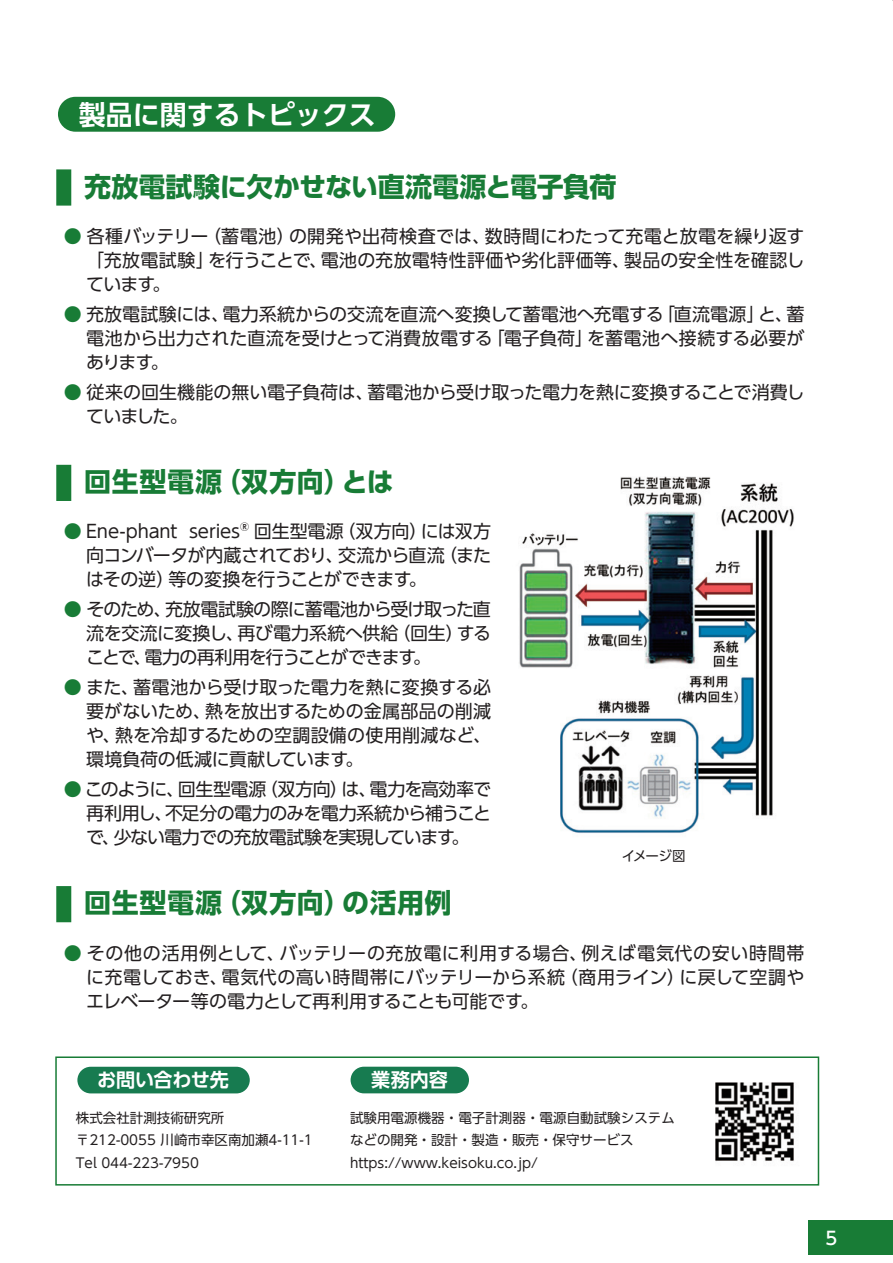
<style>
.page{position:relative;width:893px;height:1263px;background:#fff}
.page>*{position:absolute;margin:0;border:0;box-sizing:border-box;transform-origin:0 0}
.t1{font:700 27px "UD Shin Go Pro";letter-spacing:.01em;color:#187c36}
.t2{font:700 27px "UD Shin Go Pro";letter-spacing:-.01em;color:#187c36}
.t3{font:700 27px "UD Shin Go Pro De";color:#fff}
.t4{font:700 19.2px "UD Shin Go Pro De";letter-spacing:-.01em;color:#fff}
.t5{font:18px/24px "UD Shin Go Pro";letter-spacing:-.02em;color:#231f20;text-align:justify}
.t6{font:500 18px "UD Shin Go Pro";color:#fff}
.t7{font:13.5px/22.5px "UD Shin Go Pro";color:#231f20}
.s1{color:#187c36}
</style>
<div class="page">
<div style="left:808px;top:1220px;width:85px;height:34px;background:#187c36"></div>
<div style="left:56px;top:886px;width:15px;height:36px;background:#187c36"></div>
<div style="left:56px;top:169px;width:15px;height:37px;background:#187c36"></div>
<div style="left:55px;top:1056px;width:764px;height:129px;border:2px solid #187c36"></div>
<div style="left:77px;top:1067px;width:173px;height:26px;background:#177b50"></div>
<div style="left:351px;top:1067px;width:118px;height:26px;background:#177b50"></div>
<div style="left:56px;top:465px;width:15px;height:36px;background:#187c36"></div>
<div style="left:58px;top:97px;width:337px;height:35px;background:#187c36"></div>
<img style="left:715px;top:1082px;width:79px;height:80px">
<img style="left:519px;top:476px;width:275px;height:357px">
<h1 class="t3" style="left:79px;top:93px;width:299px">製品に関するトピックス</h1>
<h1 class="t2" style="left:84px;top:164px;width:534px">充放電試験に欠かせない直流電源と電子負荷</h1>
<p class="t5" style="left:86px;top:224px;width:720px;text-indent:-22px"><span class="s1">●</span> 各種バッテリー（蓄電池）の開発や出荷検査では、数時間にわたって充電と放電を繰り返す「充放電試験」を行うことで、電池の充放電特性評価や劣化評価等、製品の安全性を確認しています。</p>
<p class="t5" style="left:86px;top:302px;width:720px;text-indent:-22px"><span class="s1">●</span> 充放電試験には、電力系統からの交流を直流へ変換して蓄電池へ充電する「直流電源」と、蓄電池から出力された直流を受けとって消費放電する「電子負荷」を蓄電池へ接続する必要があります。</p>
<p class="t5" style="left:86px;top:380px;width:720px;text-indent:-22px"><span class="s1">●</span> 従来の回生機能の無い電子負荷は、蓄電池から受け取った電力を熱に変換することで消費していました。</p>
<h1 class="t1" style="left:84px;top:460px;width:311px">回生型電源（双方向）とは</h1>
<p class="t5" style="left:86px;top:519px;width:406px;text-indent:-22px"><span class="s1">●</span> Ene-phant series®回生型電源（双方向）には双方向コンバータが内蔵されており、交流から直流（またはその逆）等の変換を行うことができます。</p>
<p class="t5" style="left:86px;top:597px;width:406px;text-indent:-22px"><span class="s1">●</span> そのため、充放電試験の際に蓄電池から受け取った直流を交流に変換し、再び電力系統へ供給（回生）することで、電力の再利用を行うことができます。</p>
<p class="t5" style="left:86px;top:675px;width:406px;text-indent:-22px"><span class="s1">●</span> また、蓄電池から受け取った電力を熱に変換する必要がないため、熱を放出するための金属部品の削減や、熱を冷却するための空調設備の使用削減など、環境負荷の低減に貢献しています。</p>
<p class="t5" style="left:86px;top:777px;width:406px;text-indent:-22px"><span class="s1">●</span> このように、回生型電源（双方向）は、電力を高効率で再利用し、不足分の電力のみを電力系統から補うことで、少ない電力での充放電試験を実現しています。</p>
<p class="t7" style="left:622px;top:844px;width:65px">イメージ図</p>
<h1 class="t1" style="left:84px;top:881px;width:369px">回生型電源（双方向）の活用例</h1>
<p class="t5" style="left:86px;top:941px;width:720px;text-indent:-22px"><span class="s1">●</span> その他の活用例として、バッテリーの充放電に利用する場合、例えば電気代の安い時間帯に充電しておき、電気代の高い時間帯にバッテリーから系統（商用ライン）に戻して空調やエレベーター等の電力として再利用することも可能です。</p>
<p class="t4" style="left:97px;top:1064px;width:133px">お問い合わせ先</p>
<p class="t7" style="left:76px;top:1106px;width:238px">株式会社計測技術研究所<br>〒212-0055 川崎市幸区南加瀬4-11-1<br>Tel 044-223-7950</p>
<p class="t4" style="left:371px;top:1064px;width:78px">業務内容</p>
<p class="t7" style="left:350px;top:1106px;width:326px">試験用電源機器・電子計測器・電源自動試験システムなどの開発・設計・製造・販売・保守サービスhttps://www.keisoku.co.jp/</p>
<p class="t6" style="left:825px;top:1223px;width:13px">5</p>
</div>
